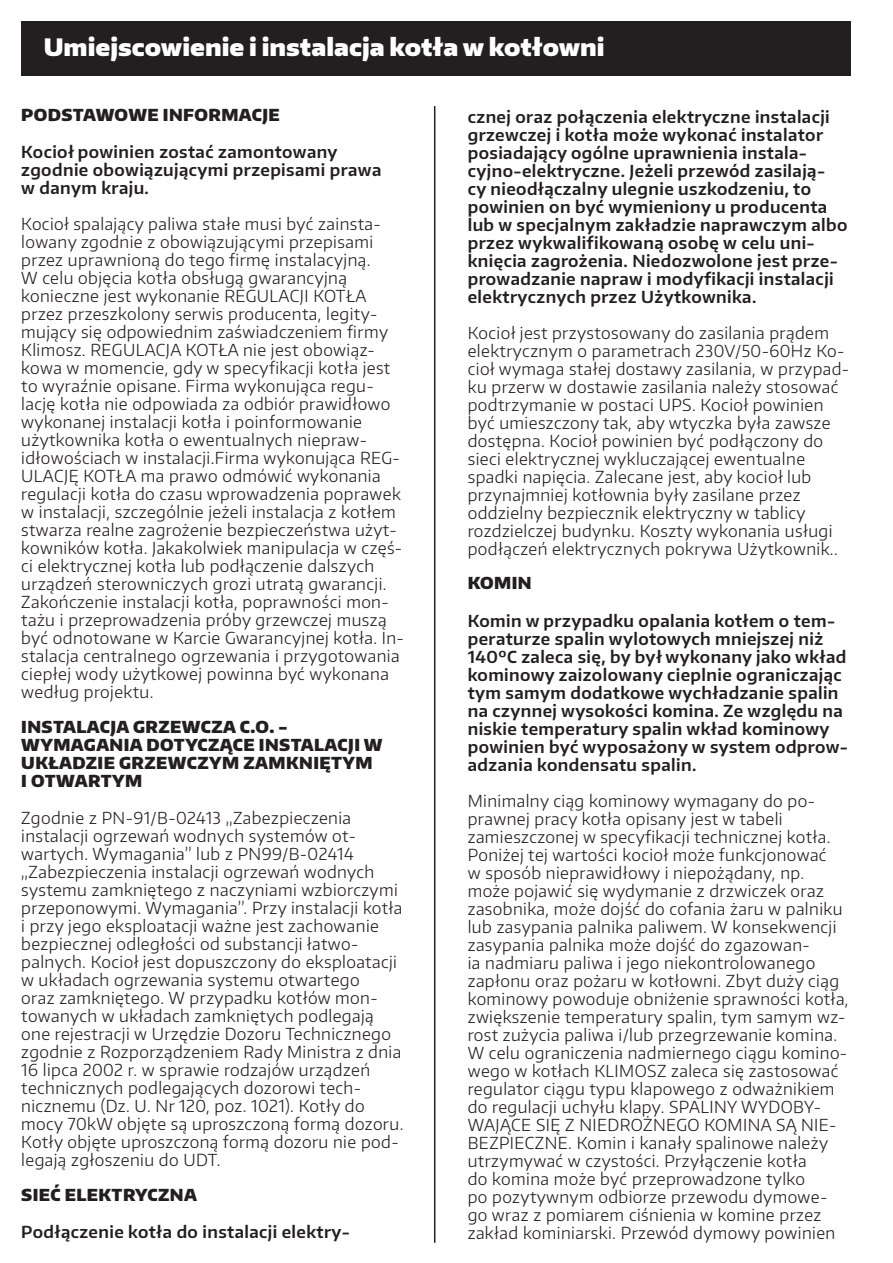
<style>
.page{position:relative;width:893px;height:1263px;background:#fff}
.page>*{position:absolute;margin:0;border:0;box-sizing:border-box;transform-origin:0 0}
.t1{font:900 24px "Encode Sans";color:#fff}
.t2{font:300 16.5px/18px "Encode Sans";letter-spacing:.025em;color:#231f20}
.t3{font:600 16.5px/18px "Encode Sans";letter-spacing:.025em;color:#231f20}
.t4{font:900 16.5px/18px "Encode Sans";letter-spacing:.025em;color:#231f20}
</style>
<div class="page">
<div style="left:21px;top:21px;width:829px;height:54px;background:#231f20"></div>
<hr style="left:434px;top:106px;width:1px;height:1137px;background:#231f20">
<h1 class="t1" style="left:44px;top:31px;width:562px">Umiejscowienie i instalacja kotła w kotłowni</h1>
<p class="t4" style="left:21px;top:105px;width:260px">PODSTAWOWE INFORMACJE</p>
<p class="t3" style="left:21px;top:142px;width:362px">Kocioł powinien zostać zamontowany zgodnie obowiązującymi przepisami prawa w danym kraju.</p>
<p class="t2" style="left:21px;top:214px;width:384px">Kocioł spalający paliwa stałe musi być zainsta&shy;lowany zgodnie z obowiązującymi przepisami przez uprawnioną do tego firmę instalacyjną.<br>W celu objęcia kotła obsługą gwarancyjną konieczne jest wykonanie REGULACJI KOTŁA przez przeszkolony serwis producenta, legity&shy;mujący się odpowiednim zaświadczeniem firmy Klimosz. REGULACJA KOTŁA nie jest obowiąz&shy;kowa w momencie, gdy w specyfikacji kotła jest to wyraźnie opisane. Firma wykonująca regu&shy;lację kotła nie odpowiada za odbiór prawidłowo wykonanej instalacji kotła i poinformowanie użytkownika kotła o ewentualnych niepraw&shy;idłowościach w instalacji.Firma wykonująca REG-ULACJĘ KOTŁA ma prawo odmówić wykonania regulacji kotła do czasu wprowadzenia poprawek w instalacji, szczególnie jeżeli instalacja z kotłem stwarza realne zagrożenie bezpieczeństwa użyt&shy;kowników kotła. Jakakolwiek manipulacja w częś&shy;ci elektrycznej kotła lub podłączenie dalszych urządzeń sterowniczych grozi utratą gwarancji.<br>Zakończenie instalacji kotła, poprawności mon&shy;tażu i przeprowadzenia próby grzewczej muszą być odnotowane w Karcie Gwarancyjnej kotła. In&shy;stalacja centralnego ogrzewania i przygotowania ciepłej wody użytkowej powinna być wykonana według projektu.</p>
<p class="t4" style="left:21px;top:717px;width:363px">INSTALACJA GRZEWCZA C.O. -<br>WYMAGANIA DOTYCZĄCE INSTALACJI W<br>UKŁADZIE GRZEWCZYM ZAMKNIĘTYM<br>I OTWARTYM</p>
<p class="t2" style="left:21px;top:808px;width:384px">Zgodnie z PN-91/B-02413 „Zabezpieczenia instalacji ogrzewań wodnych systemów ot&shy;wartych. Wymagania” lub z PN99/B-02414 „Zabezpieczenia instalacji ogrzewań wodnych systemu zamkniętego z naczyniami wzbiorczymi przeponowymi. Wymagania”. Przy instalacji kotła i przy jego eksploatacji ważne jest zachowanie bezpiecznej odległości od substancji łatwo&shy;palnych. Kocioł jest dopuszczony do eksploatacji w układach ogrzewania systemu otwartego<br>oraz zamkniętego. W przypadku kotłów mon&shy;towanych w układach zamkniętych podlegają one rejestracji w Urzędzie Dozoru Technicznego zgodnie z Rozporządzeniem Rady Ministra z dnia 16 lipca 2002 r. w sprawie rodzajów urządzeń technicznych podlegających dozorowi tech&shy;nicznemu (Dz. U. Nr 120, poz. 1021). Kotły do mocy 70kW objęte są uproszczoną formą dozoru.<br>Kotły objęte uproszczoną formą dozoru nie pod&shy;legają zgłoszeniu do UDT.</p>
<p class="t4" style="left:21px;top:1185px;width:177px">SIEĆ ELEKTRYCZNA</p>
<p class="t3" style="left:21px;top:1222px;width:330px">Podłączenie kotła do instalacji elektry-</p>
<p class="t3" style="left:468px;top:107px;width:381px">cznej oraz połączenia elektryczne instalacji grzewczej i kotła może wykonać instalator posiadający ogólne uprawnienia instala&shy;cyjno-elektryczne. Jeżeli przewód zasilają&shy;cy nieodłączalny ulegnie uszkodzeniu, to powinien on być wymieniony u producenta lub w specjalnym zakładzie naprawczym albo przez wykwalifikowaną osobę w celu uni&shy;knięcia zagrożenia. Niedozwolone jest prze&shy;prowadzanie napraw i modyfikacji instalacji elektrycznych przez Użytkownika.</p>
<p class="t2" style="left:468px;top:323px;width:383px">Kocioł jest przystosowany do zasilania prądem elektrycznym o parametrach 230V/50-60Hz Ko&shy;cioł wymaga stałej dostawy zasilania, w przypad&shy;ku przerw w dostawie zasilania należy stosować podtrzymanie w postaci UPS. Kocioł powinien być umieszczony tak, aby wtyczka była zawsze dostępna. Kocioł powinien być podłączony do sieci elektrycznej wykluczającej ewentualne spadki napięcia. Zalecane jest, aby kocioł lub przynajmniej kotłownia były zasilane przez oddzielny bezpiecznik elektryczny w tablicy rozdzielczej budynku. Koszty wykonania usługi podłączeń elektrycznych pokrywa Użytkownik..</p>
<p class="t4" style="left:468px;top:574px;width:65px">KOMIN</p>
<p class="t3" style="left:468px;top:611px;width:382px">Komin w przypadku opalania kotłem o tem&shy;peraturze spalin wylotowych mniejszej niż 140ºC zaleca się, by był wykonany jako wkład kominowy zaizolowany cieplnie ograniczając tym samym dodatkowe wychładzanie spalin na czynnej wysokości komina. Ze względu na niskie temperatury spalin wkład kominowy powinien być wyposażony w system odprow&shy;adzania kondensatu spalin.</p>
<p class="t2" style="left:468px;top:791px;width:382px">Minimalny ciąg kominowy wymagany do po&shy;prawnej pracy kotła opisany jest w tabeli zamieszczonej w specyfikacji technicznej kotła.<br>Poniżej tej wartości kocioł może funkcjonować<br>w sposób nieprawidłowy i niepożądany, np. może pojawić się wydymanie z drzwiczek oraz zasobnika, może dojść do cofania żaru w palniku lub zasypania palnika paliwem. W konsekwencji zasypania palnika może dojść do zgazowan-<br>ia nadmiaru paliwa i jego niekontrolowanego zapłonu oraz pożaru w kotłowni. Zbyt duży ciąg kominowy powoduje obniżenie sprawności kotła, zwiększenie temperatury spalin, tym samym wz&shy;rost zużycia paliwa i/lub przegrzewanie komina.<br>W celu ograniczenia nadmiernego ciągu komino&shy;wego w kotłach KLIMOSZ zaleca się zastosować regulator ciągu typu klapowego z odważnikiem do regulacji uchyłu klapy. SPALINY WYDOBY-WAJĄCE SIĘ Z NIEDROŻNEGO KOMINA SĄ NIE-BEZPIECZNE. Komin i kanały spalinowe należy utrzymywać w czystości. Przyłączenie kotła<br>do komina może być przeprowadzone tylko<br>po pozytywnym odbiorze przewodu dymowe&shy;go wraz z pomiarem ciśnienia w komine przez zakład kominiarski. Przewód dymowy powinien</p>
</div>
